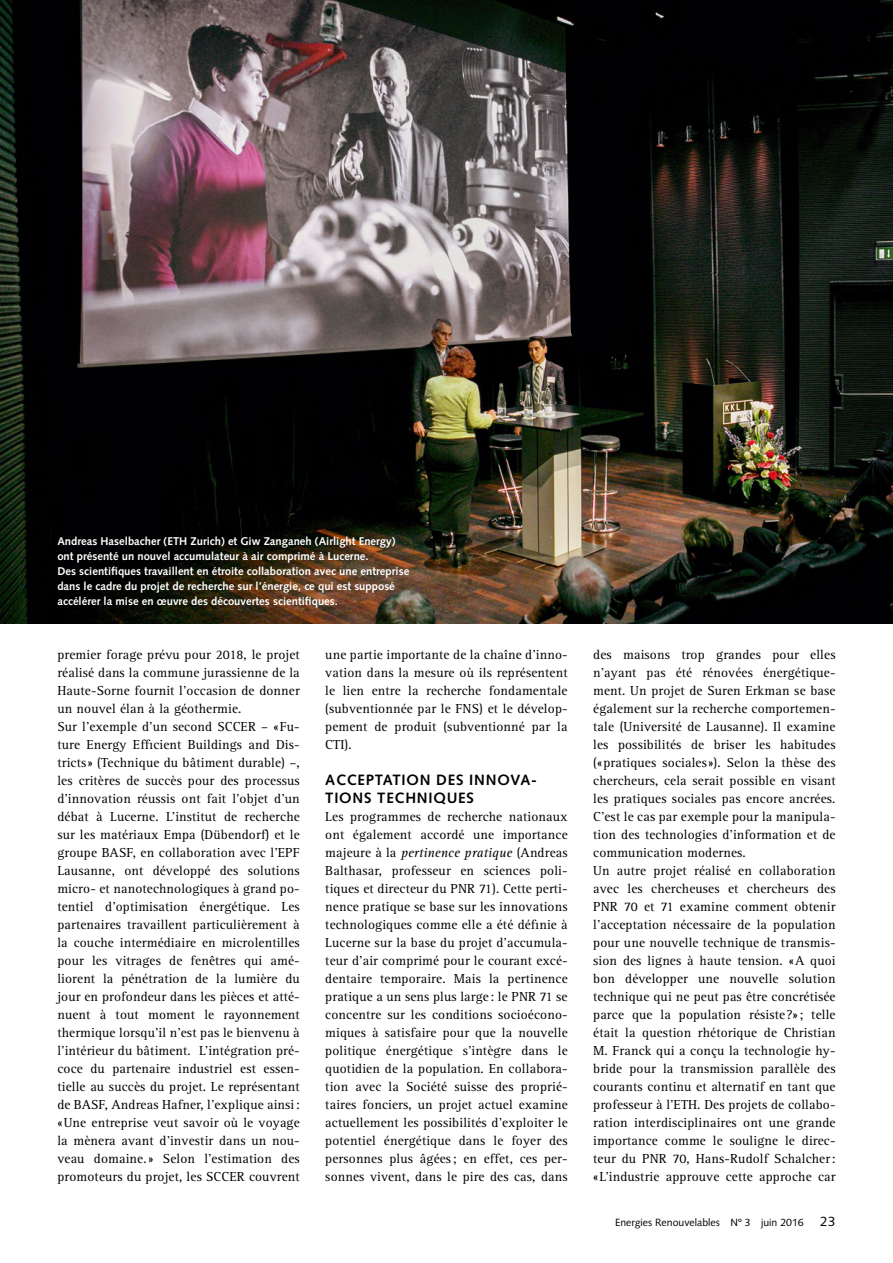
<style>
.page{position:relative;width:893px;height:1263px;background:#fff}
.page>*{position:absolute;margin:0;border:0;box-sizing:border-box;transform-origin:0 0}
.t1{font:700 15px/18px "Syntax LT Std";letter-spacing:.05em;color:#000}
.t2{font:13.5px/18px "Rotis Serif AT";letter-spacing:.01em;color:#000}
.t3{font:700 11.25px/15px "Syntax LT Std";color:#fff}
.t4{font:10.5px "Syntax LT Std";color:#000}
.s1{font-style:italic}
.s2{font-size:13.5px}
</style>
<div class="page">
<img style="left:0;top:0;width:893px;height:623px">
<p class="t3" style="left:57px;top:534px;width:353px">Andreas Haselbacher (ETH Zurich) et Giw Zanganeh (Airlight Energy) ont présenté un nouvel accumulateur à air comprimé à Lucerne.<br>Des scientifiques travaillent en étroite collaboration avec une entreprise dans le cadre du projet de recherche sur l’énergie, ce qui est supposé accélérer la mise en œuvre des découvertes scientifiques.</p>
<p class="t2" style="left:57px;top:646px;width:244px">premier forage prévu pour 2018, le projet réalisé dans la commune jurassienne de la Haute-Sorne fournit l’occasion de donner un nouvel élan à la géothermie.<br>Sur l’exemple d’un second SCCER – «Fu&shy;ture Energy Efficient Buildings and Dis&shy;tricts» (Technique du bâtiment durable) –, les critères de succès pour des processus d’innovation réussis ont fait l’objet d’un débat à Lucerne. L’institut de recherche sur les matériaux Empa (Dübendorf) et le groupe BASF, en collaboration avec l’EPF Lausanne, ont développé des solutions micro- et nanotechnologiques à grand po&shy;tentiel d’optimisation énergétique. Les partenaires travaillent particulièrement à la couche intermédiaire en microlentilles pour les vitrages de fenêtres qui amé&shy;liorent la pénétration de la lumière du jour en profondeur dans les pièces et atté&shy;nuent à tout moment le rayonnement thermique lorsqu’il n’est pas le bienvenu à l’intérieur du bâtiment. L’intégration pré&shy;coce du partenaire industriel est essen&shy;tielle au succès du projet. Le représentant de BASF, Andreas Hafner, l’explique ainsi: «Une entreprise veut savoir où le voyage la mènera avant d’investir dans un nou&shy;veau domaine.» Selon l’estimation des promoteurs du projet, les SCCER couvrent</p>
<p class="t2" style="left:325px;top:646px;width:244px;text-align:justify">une partie importante de la chaîne d’inno&shy;vation dans la mesure où ils représentent le lien entre la recherche fondamentale (subventionnée par le FNS) et le dévelop&shy;pement de produit (subventionné par la CTI).</p>
<p class="t1" style="left:325px;top:771px;width:213px">ACCEPTATION DES INNOVA-<br>TIONS TECHNIQUES</p>
<p class="t2" style="left:325px;top:808px;width:244px;text-align:justify">Les programmes de recherche nationaux ont également accordé une importance majeure à la <span class="s1">pertinence pratique</span> (Andreas Balthasar, professeur en sciences poli&shy;tiques et directeur du PNR 71). Cette perti&shy;nence pratique se base sur les innovations technologiques comme elle a été définie à Lucerne sur la base du projet d’accumula&shy;teur d’air comprimé pour le courant excé&shy;dentaire temporaire. Mais la pertinence pratique a un sens plus large: le PNR 71 se concentre sur les conditions socioécono&shy;miques à satisfaire pour que la nouvelle politique énergétique s’intègre dans le quotidien de la population. En collabora&shy;tion avec la Société suisse des proprié&shy;taires fonciers, un projet actuel examine actuellement les possibilités d’exploiter le potentiel énergétique dans le foyer des personnes plus âgées; en effet, ces per&shy;sonnes vivent, dans le pire des cas, dans</p>
<p class="t2" style="left:593px;top:646px;width:244px">des maisons trop grandes pour elles n’ayant pas été rénovées énergétique&shy;ment. Un projet de Suren Erkman se base également sur la recherche comportemen&shy;tale (Université de Lausanne). Il examine les possibilités de briser les habitudes («pratiques sociales»). Selon la thèse des chercheurs, cela serait possible en visant les pratiques sociales pas encore ancrées.<br>C’est le cas par exemple pour la manipula&shy;tion des technologies d’information et de communication modernes.<br>Un autre projet réalisé en collaboration avec les chercheuses et chercheurs des PNR 70 et 71 examine comment obtenir l’acceptation nécessaire de la population pour une nouvelle technique de transmis&shy;sion des lignes à haute tension. «A quoi bon développer une nouvelle solution technique qui ne peut pas être concrétisée parce que la population résiste?»; telle était la question rhétorique de Christian M. Franck qui a conçu la technologie hy&shy;bride pour la transmission parallèle des courants continu et alternatif en tant que professeur à l’ETH. Des projets de collabo&shy;ration interdisciplinaires ont une grande importance comme le souligne le direc&shy;teur du PNR 70, Hans-Rudolf Schalcher: «L’industrie approuve cette approche car</p>
<p class="t4" style="left:615px;top:1216px;width:222px">Energies Renouvelables Nº 3 juin 2016 <span class="s2">23</span></p>
</div>
